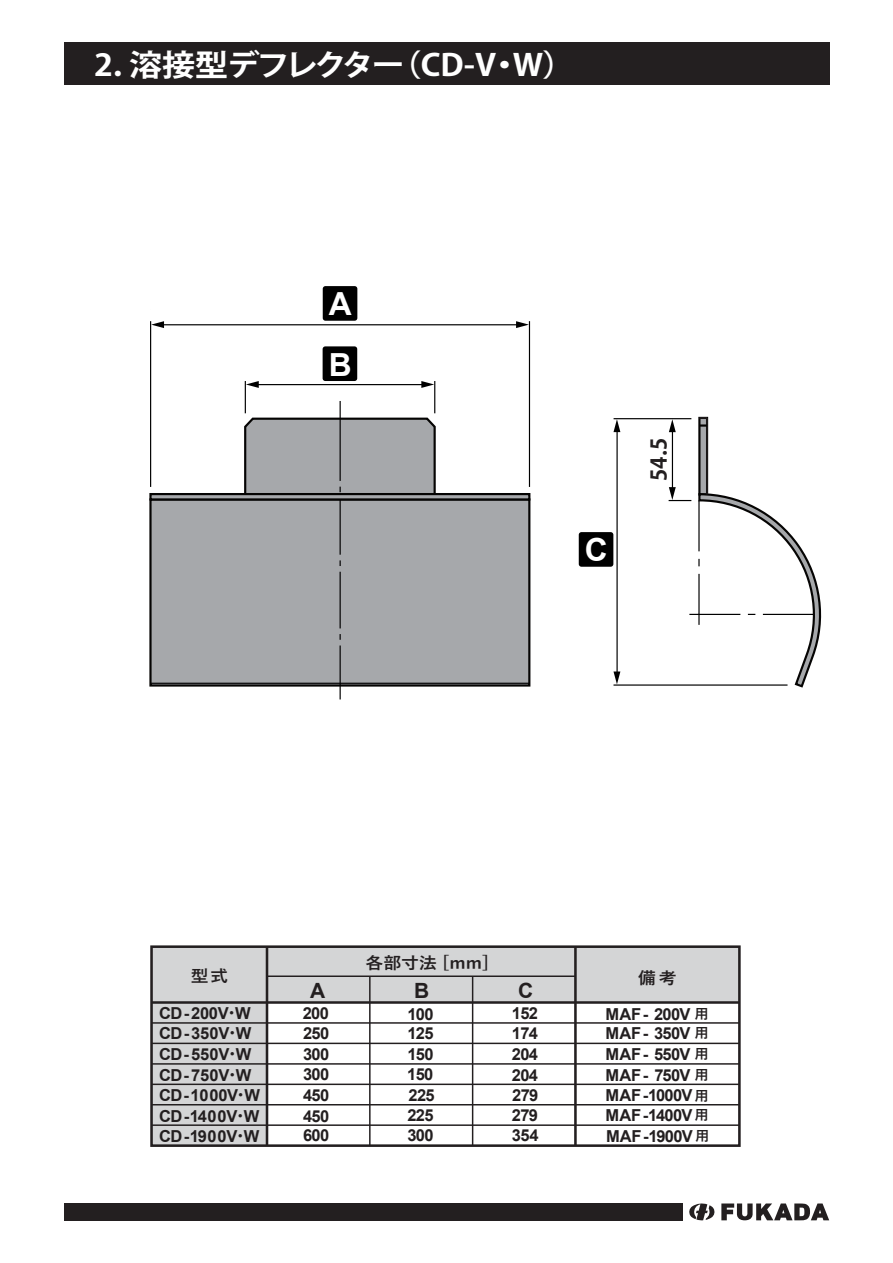
<style>
.page{position:relative;width:893px;height:1263px;background:#fff}
.page>*{position:absolute;margin:0;border:0;box-sizing:border-box;transform-origin:0 0}
.t1{font:700 31.8px "Arial";color:#fff}
.t2{font:700 30px "Koz Go Pro";letter-spacing:-.08em;color:#fff;scale:1.1 1}
.t3{font:700 21.45px "Koz Go Pro";color:#231f20}
.t4{font:700 21px "Arial";color:#231f20}
.t5{font:700 16.5px/20.2px "Arial";letter-spacing:-.04em;color:#231f20;text-align:justify}
.t6{font:700 16.5px/20.4px "Arial";color:#231f20}
.t7{font:700 16.5px "Yu Gothic";color:#231f20;scale:1.09 1}
.t8{font:700 13.8px/20.5px "Yu Gothic";color:#231f20;text-align:justify}
.s1{font-family:"Koz Go Pro";font-weight:400}
.s2{font-family:"Yu Gothic";font-size:13.8px}
</style>
<div class="page">
<div style="left:64px;top:43px;width:765px;height:42px;background:#231f20"></div>
<div style="left:64px;top:1203px;width:618px;height:17px;background:#231f20"></div>
<svg style="left:689px;top:1203px;width:26px;height:17px"></svg>
<svg style="left:721px;top:1203px;width:108px;height:17px"></svg>
<svg style="left:154px;top:949px;width:583px;height:194px"></svg>
<hr style="left:267px;top:975px;width:308px;height:2px;background:#231f20">
<hr style="left:152px;top:1124px;width:587px;height:2px;background:#231f20">
<hr style="left:152px;top:1104px;width:587px;height:1px;background:#231f20">
<hr style="left:152px;top:1083px;width:587px;height:2px;background:#231f20">
<hr style="left:152px;top:1063px;width:587px;height:2px;background:#231f20">
<hr style="left:152px;top:1043px;width:587px;height:1px;background:#231f20">
<hr style="left:152px;top:1022px;width:587px;height:2px;background:#231f20">
<hr style="left:266px;top:947px;width:2px;height:199px;background:#231f20">
<hr style="left:369px;top:976px;width:2px;height:170px;background:#231f20">
<hr style="left:574px;top:947px;width:3px;height:199px;background:#231f20">
<hr style="left:472px;top:976px;width:1px;height:170px;background:#231f20">
<div style="left:150px;top:945px;width:591px;height:202px;border:3px solid #231f20"></div>
<hr style="left:152px;top:1001px;width:587px;height:3px;background:#231f20">
<hr style="left:150px;top:321px;width:1px;height:166px;background:#000">
<hr style="left:529px;top:321px;width:1px;height:166px;background:#000">
<hr style="left:162px;top:324px;width:356px;height:1px;background:#000">
<svg style="left:151px;top:321px;width:13px;height:7px"></svg>
<svg style="left:516px;top:321px;width:13px;height:7px"></svg>
<hr style="left:245px;top:381px;width:1px;height:32px;background:#000">
<hr style="left:434px;top:381px;width:1px;height:32px;background:#000">
<hr style="left:256px;top:384px;width:168px;height:1px;background:#000">
<svg style="left:246px;top:381px;width:13px;height:7px"></svg>
<svg style="left:421px;top:381px;width:13px;height:7px"></svg>
<hr style="left:613px;top:684px;width:174px;height:2px;background:#000">
<hr style="left:614px;top:418px;width:77px;height:1px;background:#000">
<hr style="left:616px;top:430px;width:2px;height:244px;background:#000">
<svg style="left:613px;top:671px;width:7px;height:13px"></svg>
<svg style="left:613px;top:419px;width:7px;height:13px"></svg>
<hr style="left:672px;top:430px;width:1px;height:59px;background:#000">
<svg style="left:669px;top:419px;width:7px;height:13px"></svg>
<div style="left:149px;top:497px;width:382px;height:191px;background:#a6a8ab"></div>
<hr style="left:340px;top:645px;width:1px;height:54px;background:#000">
<hr style="left:340px;top:572px;width:1px;height:56px;background:#000">
<hr style="left:340px;top:498px;width:1px;height:57px;background:#000">
<svg style="left:244px;top:416px;width:192px;height:77px"></svg>
<hr style="left:340px;top:401px;width:1px;height:80px;background:#000">
<hr style="left:151px;top:683px;width:378px;height:1px;background:#000">
<div style="left:698px;top:417px;width:10px;height:79px;background:#a6a8ab;border:2px solid #050403"></div>
<svg style="left:669px;top:487px;width:153px;height:201px"></svg>
<hr style="left:706px;top:418px;width:2px;height:76px;background:#231f20">
<svg style="left:699px;top:417px;width:8px;height:10px"></svg>
<div style="left:323px;top:286px;width:34px;height:35px;background:#000;border-radius:3px"></div>
<div style="left:579px;top:532px;width:34px;height:35px;background:#000;border-radius:3px"></div>
<div style="left:323px;top:346px;width:34px;height:35px;background:#000;border-radius:3px"></div>
<svg style="left:149px;top:493px;width:381px;height:7px"></svg>
<h2 class="t2" style="left:94px;top:46px;width:439px">2. 溶接型デフレクター（CD-V・W）</h2>
<h1 class="t1" style="left:329px;top:282px;width:24px">A</h1>
<h1 class="t1" style="left:329px;top:342px;width:24px">B</h1>
<h1 class="t1" style="left:585px;top:528px;width:24px">C</h1>
<h3 class="t3" style="left:645px;top:481px;width:44px;rotate:-90deg">54.5</h3>
<p class="t7" style="left:365px;top:954px;width:115px">各部寸法 [mm]</p>
<p class="t7" style="left:191px;top:967px;width:36px">型式</p>
<p class="t7" style="left:638px;top:969px;width:37px">備考</p>
<p class="t4" style="left:310px;top:975px;width:17px">A</p>
<p class="t4" style="left:414px;top:975px;width:17px">B</p>
<p class="t4" style="left:518px;top:975px;width:17px">C</p>
<p class="t6" style="left:159px;top:1003px;width:102px">CD-200V<span class="s1">・</span>W<br>CD-350V<span class="s1">・</span>W<br>CD-550V<span class="s1">・</span>W<br>CD-750V<span class="s1">・</span>W<br>CD-1000V<span class="s1">・</span>W</p>
<p class="t5" style="left:159px;top:1106px;width:102px">CD-1400V<span class="s1">・</span>W</p>
<p class="t5" style="left:159px;top:1126px;width:102px">CD-1900V<span class="s1">・</span>W</p>
<p class="t5" style="left:303px;top:1003px;width:28px">200<br>250<br>300<br>300<br>450<br>450<br>600</p>
<p class="t5" style="left:407px;top:1004px;width:29px">100<br>125<br>150<br>150<br>225<br>225<br>300</p>
<p class="t5" style="left:512px;top:1003px;width:28px">152<br>174<br>204<br>204<br>279<br>279<br>354</p>
<p class="t5" style="left:606px;top:1004px;width:105px">MAF- 200V <span class="s2">用</span></p>
<p class="t8" style="left:695px;top:1023px;width:16px">用用用用用用</p>
<p class="t5" style="left:606px;top:1023px;width:89px;text-align:left">MAF- 350V<br>MAF- 550V<br>MAF- 750V<br>MAF-1000V<br>MAF-1400V<br>MAF-1900V</p>
</div>
